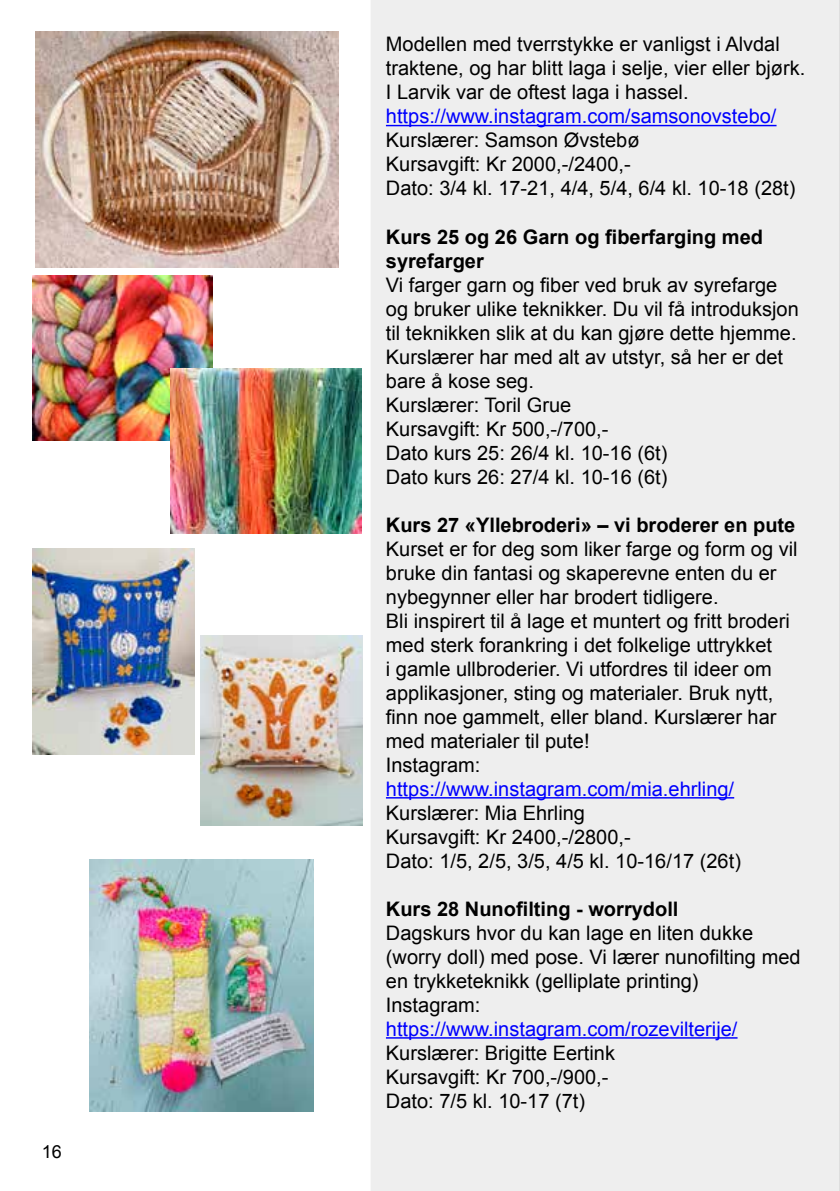
<style>
.page{position:relative;width:840px;height:1191px;background:#fff}
.page>*{position:absolute;margin:0;border:0;box-sizing:border-box;transform-origin:0 0}
.t1{font:20px/24px "Arial";color:#000}
.t2{font:20px "Arial";color:#00f}
.t3{font:700 20px/24px "Arial";color:#000}
.t4{font:18px "Arial";color:#000}
</style>
<div class="page">
<svg style="left:839px;top:0;width:1px;height:1191px"></svg>
<div style="left:371px;top:0;width:468px;height:1191px;background:#eee"></div>
<hr style="left:386px;top:125px;width:390px;height:1px;background:#00f">
<hr style="left:386px;top:797px;width:347px;height:1px;background:#00f">
<hr style="left:386px;top:1037px;width:351px;height:1px;background:#00f">
<img style="left:33px;top:275px;width:179px;height:165px">
<img style="left:35px;top:31px;width:303px;height:237px">
<img style="left:170px;top:369px;width:191px;height:165px">
<img style="left:33px;top:549px;width:161px;height:205px">
<img style="left:200px;top:635px;width:162px;height:190px">
<img style="left:89px;top:859px;width:224px;height:252px">
<p class="t4" style="left:42px;top:1140px;width:22px">16</p>
<p class="t1" style="left:386px;top:33px;width:421px">Modellen med tverrstykke er vanligst i Alvdal traktene, og har blitt laga i selje, vier eller bjørk.<br>I Larvik var de oftest laga i hassel.</p>
<p class="t2" style="left:386px;top:103px;width:392px">https://www.instagram.com/samsonovstebo/</p>
<p class="t1" style="left:386px;top:129px;width:411px">Kurslærer: Samson Øvstebø<br>Kursavgift: Kr 2000,-/2400,-<br>Dato: 3/4 kl. 17-21, 4/4, 5/4, 6/4 kl. 10-18 (28t)</p>
<p class="t3" style="left:386px;top:225px;width:378px">Kurs 25 og 26 Garn og fiberfarging med syrefarger</p>
<p class="t1" style="left:386px;top:273px;width:414px">Vi farger garn og fiber ved bruk av syrefarge og bruker ulike teknikker. Du vil få introduksjon til teknikken slik at du kan gjøre dette hjemme.<br>Kurslærer har med alt av utstyr, så her er det bare å kose seg.<br>Kurslærer: Toril Grue<br>Kursavgift: Kr 500,-/700,-<br>Dato kurs 25: 26/4 kl. 10-16 (6t)<br>Dato kurs 26: 27/4 kl. 10-16 (6t)</p>
<p class="t3" style="left:386px;top:513px;width:411px">Kurs 27 «Yllebroderi» – vi broderer en pute</p>
<p class="t1" style="left:386px;top:537px;width:413px">Kurset er for deg som liker farge og form og vil bruke din fantasi og skaperevne enten du er nybegynner eller har brodert tidligere.<br>Bli inspirert til å lage et muntert og fritt broderi med sterk forankring i det folkelige uttrykket<br>i gamle ullbroderier. Vi utfordres til ideer om applikasjoner, sting og materialer. Bruk nytt, finn noe gammelt, eller bland. Kurslærer har med materialer til pute!<br>Instagram:</p>
<p class="t2" style="left:386px;top:775px;width:349px">https://www.instagram.com/mia.ehrling/</p>
<p class="t1" style="left:386px;top:801px;width:356px">Kurslærer: Mia Ehrling<br>Kursavgift: Kr 2400,-/2800,-<br>Dato: 1/5, 2/5, 3/5, 4/5 kl. 10-16/17 (26t)</p>
<p class="t3" style="left:386px;top:897px;width:294px">Kurs 28 Nunofilting - worrydoll</p>
<p class="t1" style="left:386px;top:921px;width:416px">Dagskurs hvor du kan lage en liten dukke (worry doll) med pose. Vi lærer nunofilting med en trykketeknikk (gelliplate printing)<br>Instagram:</p>
<p class="t2" style="left:386px;top:1015px;width:353px">https://www.instagram.com/rozevilterije/</p>
<p class="t1" style="left:386px;top:1041px;width:230px">Kurslærer: Brigitte Eertink<br>Kursavgift: Kr 700,-/900,-<br>Dato: 7/5 kl. 10-17 (7t)</p>
</div>
